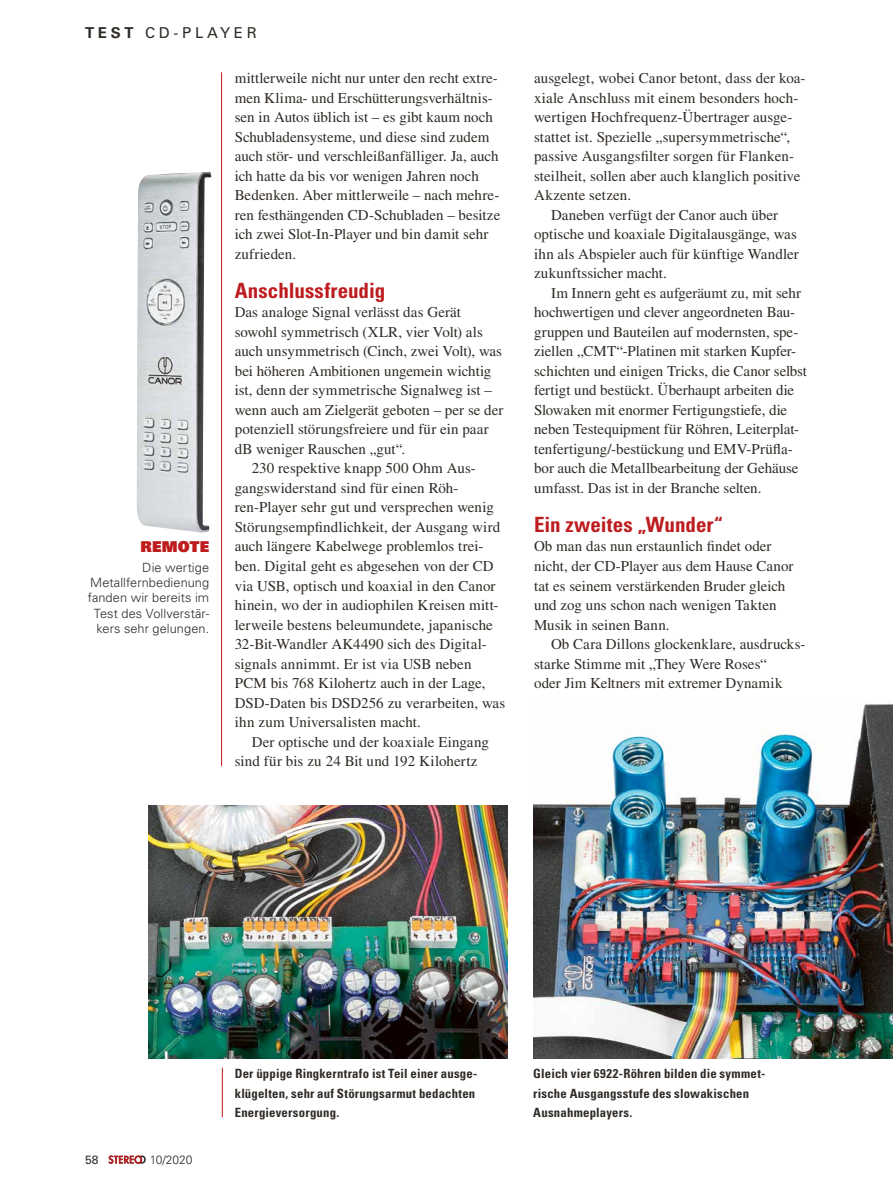
<style>
.page{position:relative;width:893px;height:1191px;background:#fff}
.page>*{position:absolute;margin:0;border:0;box-sizing:border-box;transform-origin:0 0}
.t1{font:700 condensed 21px "Univers LT Std";color:#be1c1e}
.t2{font:15px/19.5px "Times LT Std";color:#2f2a25}
.t3{font:15px "Univers LT Std";letter-spacing:.25em;color:#2f2a25}
.t4{font:15px "Univers LT Std X Black";letter-spacing:.015em;color:#be1c1e}
.t5{font:700 condensed 12.75px/19.5px "Univers LT Std";letter-spacing:.015em;color:#2f2a25}
.t6{font:300 12.75px/15.3px "Univers LT Std";letter-spacing:.005em;color:#2f2a25;text-align:right}
.t7{font:300 12px "Univers LT Std";color:#2f2a25}
.t8{font:12px "Univers LT Std";color:#2f2a25}
.s1{font-weight:700}
</style>
<div class="page">
<svg style="left:108px;top:1155px;width:38px;height:8px"></svg>
<img style="left:533px;top:703px;width:360px;height:355px">
<hr style="left:221px;top:72px;width:1px;height:694px;background:#be1c1e">
<hr style="left:222px;top:1067px;width:1px;height:50px;background:#be1c1e">
<img style="left:149px;top:805px;width:359px;height:253px">
<img style="left:137px;top:172px;width:75px;height:361px">
<p class="t3" style="left:85px;top:24px;width:173px"><span class="s1">TEST</span> CD-PLAYER</p>
<p class="t4" style="left:140px;top:537px;width:70px">REMOTE</p>
<p class="t6" style="left:88px;top:559px;width:123px">Die wertige<br>Metallfernbedienung fanden wir bereits im<br>Test des Vollverstär&shy;kers sehr gelungen.</p>
<p class="t2" style="left:235px;top:68px;width:267px">mittlerweile nicht nur unter den recht extre&shy;men Klima- und Erschütterungsverhältnis&shy;sen in Autos üblich ist – es gibt kaum noch Schubladensysteme, und diese sind zudem auch stör- und verschleißanfälliger. Ja, auch ich hatte da bis vor wenigen Jahren noch Bedenken. Aber mittlerweile – nach mehre&shy;ren festhängenden CD-Schubladen – besitze ich zwei Slot-In-Player und bin damit sehr zufrieden.</p>
<h1 class="t1" style="left:235px;top:277px;width:152px">Anschlussfreudig</h1>
<p class="t2" style="left:235px;top:302px;width:228px">Das analoge Signal verlässt das Gerät</p>
<p class="t2" style="left:235px;top:322px;width:250px">sowohl symmetrisch (XLR, vier Volt) als</p>
<p class="t2" style="left:235px;top:341px;width:269px">auch unsymmetrisch (Cinch, zwei Volt), was</p>
<p class="t2" style="left:235px;top:361px;width:258px">bei höheren Ambitionen ungemein wichtig</p>
<p class="t2" style="left:235px;top:380px;width:259px">ist, denn der symmetrische Signalweg ist –</p>
<p class="t2" style="left:235px;top:400px;width:270px">wenn auch am Zielgerät geboten – per se der</p>
<p class="t2" style="left:235px;top:419px;width:256px">potenziell störungsfreiere und für ein paar</p>
<p class="t2" style="left:235px;top:439px;width:172px">dB weniger Rauschen „gut“.</p>
<p class="t2" style="left:252px;top:458px;width:226px">230 respektive knapp 500 Ohm Aus-</p>
<p class="t2" style="left:235px;top:478px;width:225px">gangswiderstand sind für einen Röh-</p>
<p class="t2" style="left:235px;top:497px;width:261px">ren-Player sehr gut und versprechen wenig</p>
<p class="t2" style="left:235px;top:517px;width:267px">Störungsempfindlichkeit, der Ausgang wird</p>
<p class="t2" style="left:235px;top:536px;width:250px">auch längere Kabelwege problemlos trei-</p>
<p class="t2" style="left:235px;top:556px;width:260px">ben. Digital geht es abgesehen von der CD</p>
<p class="t2" style="left:235px;top:575px;width:262px">via USB, optisch und koaxial in den Canor</p>
<p class="t2" style="left:235px;top:595px;width:265px">hinein, wo der in audiophilen Kreisen mitt-</p>
<p class="t2" style="left:235px;top:614px;width:260px">lerweile bestens beleumundete, japanische</p>
<p class="t2" style="left:235px;top:634px;width:254px">32-Bit-Wandler AK4490 sich des Digital-</p>
<p class="t2" style="left:235px;top:653px;width:238px">signals annimmt. Er ist via USB neben</p>
<p class="t2" style="left:235px;top:673px;width:252px">PCM bis 768 Kilohertz auch in der Lage,</p>
<p class="t2" style="left:235px;top:692px;width:272px">DSD-Daten bis DSD256 zu verarbeiten, was</p>
<p class="t2" style="left:235px;top:712px;width:188px">ihn zum Universalisten macht.</p>
<p class="t2" style="left:252px;top:731px;width:239px">Der optische und der koaxiale Eingang</p>
<p class="t2" style="left:235px;top:751px;width:244px">sind für bis zu 24 Bit und 192 Kilohertz</p>
<p class="t2" style="left:534px;top:68px;width:273px">ausgelegt, wobei Canor betont, dass der koa-</p>
<p class="t2" style="left:534px;top:88px;width:266px">xiale Anschluss mit einem besonders hoch-</p>
<p class="t2" style="left:534px;top:107px;width:260px">wertigen Hochfrequenz-Übertrager ausge-</p>
<p class="t2" style="left:534px;top:127px;width:258px">stattet ist. Spezielle „supersymmetrische“,</p>
<p class="t2" style="left:534px;top:146px;width:261px">passive Ausgangsfilter sorgen für Flanken-</p>
<p class="t2" style="left:534px;top:166px;width:268px">steilheit, sollen aber auch klanglich positive</p>
<p class="t2" style="left:534px;top:185px;width:99px">Akzente setzen.</p>
<p class="t2" style="left:551px;top:205px;width:229px">Daneben verfügt der Canor auch über</p>
<p class="t2" style="left:534px;top:224px;width:264px">optische und koaxiale Digitalausgänge, was</p>
<p class="t2" style="left:534px;top:244px;width:266px">ihn als Abspieler auch für künftige Wandler</p>
<p class="t2" style="left:534px;top:263px;width:134px">zukunftssicher macht.</p>
<p class="t2" style="left:551px;top:283px;width:252px">Im Innern geht es aufgeräumt zu, mit sehr</p>
<p class="t2" style="left:534px;top:302px;width:263px">hochwertigen und clever angeordneten Bau-</p>
<p class="t2" style="left:534px;top:322px;width:266px">gruppen und Bauteilen auf modernsten, spe-</p>
<p class="t2" style="left:534px;top:341px;width:264px">ziellen „CMT“-Platinen mit starken Kupfer-</p>
<p class="t2" style="left:534px;top:361px;width:275px">schichten und einigen Tricks, die Canor selbst</p>
<p class="t2" style="left:534px;top:380px;width:262px">fertigt und bestückt. Überhaupt arbeiten die</p>
<p class="t2" style="left:534px;top:400px;width:255px">Slowaken mit enormer Fertigungstiefe, die</p>
<p class="t2" style="left:534px;top:419px;width:266px">neben Testequipment für Röhren, Leiterplat-</p>
<p class="t2" style="left:534px;top:439px;width:260px">tenfertigung/-bestückung und EMV-Prüfla-</p>
<p class="t2" style="left:534px;top:458px;width:266px">bor auch die Metallbearbeitung der Gehäuse</p>
<p class="t2" style="left:534px;top:478px;width:229px">umfasst. Das ist in der Branche selten.</p>
<h1 class="t1" style="left:534px;top:511px;width:191px">Ein zweites „Wunder“</h1>
<p class="t2" style="left:534px;top:536px;width:261px">Ob man das nun erstaunlich findet oder nicht, der CD-Player aus dem Hause Canor tat es seinem verstärkenden Bruder gleich und zog uns schon nach wenigen Takten Musik in seinen Bann.</p>
<p class="t2" style="left:534px;top:634px;width:273px;text-indent:17px">Ob Cara Dillons glockenklare, ausdrucks&shy;starke Stimme mit „They Were Roses“<br>oder Jim Keltners mit extremer Dynamik</p>
<p class="t8" style="left:85px;top:1152px;width:15px">58</p>
<p class="t7" style="left:150px;top:1152px;width:44px">10/2020</p>
<p class="t5" style="left:235px;top:1063px;width:244px">Der üppige Ringkerntrafo ist Teil einer ausge&shy;klügelten, sehr auf Störungsarmut bedachten<br>Energieversorgung.</p>
<p class="t5" style="left:533px;top:1063px;width:233px">Gleich vier 6922-Röhren bilden die symmet&shy;rische Ausgangsstufe des slowakischen<br>Ausnahmeplayers.</p>
</div>
